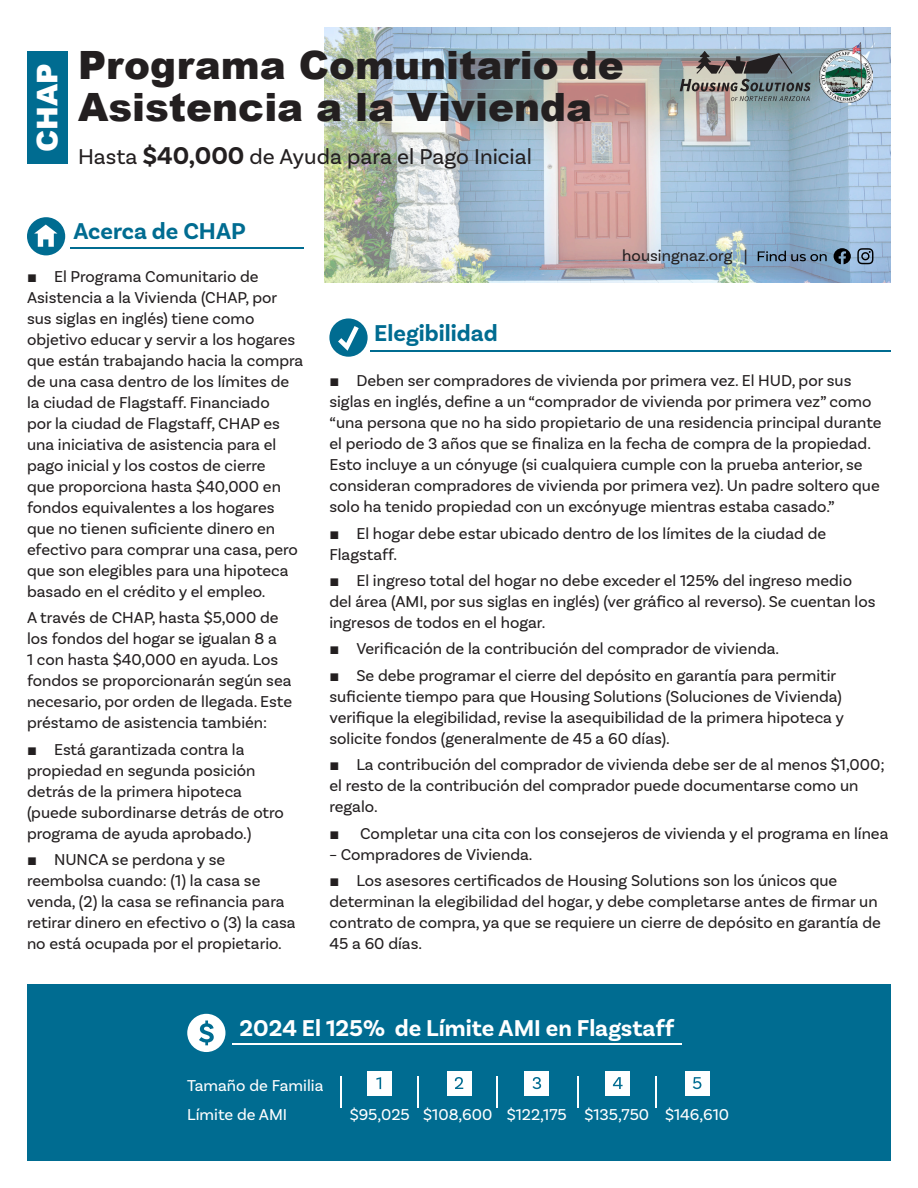
<style>
.page{position:relative;width:918px;height:1188px;background:#fff}
.page>*{position:absolute;margin:0;border:0;box-sizing:border-box;transform-origin:0 0}
.t1{font:900 39px/42px "Arial";color:#231f20}
.t2{font:900 28.5px "Arial";color:#fff}
.t3{font:700 24px "Basic Sans";color:#fff}
.t4{font:700 24px "Basic Sans";color:#006c91}
.t5{font:22.5px "Basic Sans";color:#231f20}
.t6{font:16.5px/21px "Basic Sans";color:#231f20}
.t7{font:16.5px "Basic Sans";color:#fff}
.s1{font-weight:700;font-size:25.5px}
.s2{font-family:"Arial"}
</style>
<div class="page">
<div style="left:27px;top:985px;width:864px;height:176px;background:#006c91"></div>
<img style="left:324px;top:27px;width:567px;height:255px">
<div style="left:27px;top:217px;width:38px;height:38px;background:#006c91;border-radius:50%"></div>
<svg style="left:34px;top:225px;width:23px;height:22px"></svg>
<hr style="left:70px;top:247px;width:233px;height:1px;background:#006c91">
<div style="left:27px;top:51px;width:41px;height:113px;background:#006c91"></div>
<svg style="left:329px;top:318px;width:39px;height:39px"></svg>
<hr style="left:371px;top:350px;width:520px;height:1px;background:#006c91">
<svg style="left:333px;top:321px;width:30px;height:34px"></svg>
<svg style="left:834px;top:248px;width:17px;height:16px"></svg>
<svg style="left:758px;top:251px;width:69px;height:10px"></svg>
<svg style="left:857px;top:248px;width:16px;height:16px"></svg>
<svg style="left:680px;top:51px;width:131px;height:50px;background:#808787"></svg>
<img style="left:820px;top:43px;width:52px;height:59px">
<hr style="left:232px;top:1043px;width:449px;height:2px;background:#fff">
<div style="left:368px;top:1071px;width:24px;height:24px;background:#fff"></div>
<svg style="left:376px;top:1077px;width:5px;height:12px"></svg>
<div style="left:447px;top:1071px;width:24px;height:24px;background:#fff"></div>
<svg style="left:455px;top:1077px;width:8px;height:12px"></svg>
<div style="left:525px;top:1071px;width:24px;height:24px;background:#fff"></div>
<svg style="left:533px;top:1077px;width:8px;height:12px"></svg>
<div style="left:606px;top:1071px;width:24px;height:24px;background:#fff"></div>
<svg style="left:613px;top:1077px;width:10px;height:12px"></svg>
<div style="left:685px;top:1071px;width:24px;height:24px;background:#fff"></div>
<svg style="left:693px;top:1077px;width:8px;height:12px"></svg>
<hr style="left:418px;top:1077px;width:1px;height:31px;background:#fff">
<hr style="left:497px;top:1077px;width:1px;height:31px;background:#fff">
<hr style="left:577px;top:1077px;width:1px;height:31px;background:#fff">
<hr style="left:655px;top:1077px;width:2px;height:31px;background:#fff">
<hr style="left:340px;top:1077px;width:1px;height:31px;background:#fff">
<div style="left:187px;top:1014px;width:38px;height:38px;background:#fff;border-radius:50%"></div>
<svg style="left:199px;top:1021px;width:15px;height:24px"></svg>
<p class="t2" style="left:27px;top:152px;width:90px;rotate:-90deg">CHAP</p>
<p class="t1" style="left:78px;top:43px;width:547px">Programa Comunitario de<br>Asistencia a la Vivienda</p>
<p class="t5" style="left:78px;top:143px;width:455px">Hasta <span class="s1">$40,000</span> de Ayuda para el Pago Inicial</p>
<p class="t4" style="left:73px;top:217px;width:174px">Acerca de CHAP</p>
<p class="t6" style="left:622px;top:245px;width:127px">housingnaz.org |</p>
<p class="t6" style="left:27px;top:266px;width:278px"><span class="s2">■</span> El Programa Comunitario de Asistencia a la Vivienda (CHAP, por sus siglas en inglés) tiene como objetivo educar y servir a los hogares que están trabajando hacia la compra de una casa dentro de los límites de la ciudad de Flagstaff. Financiado<br>por la ciudad de Flagstaff, CHAP es una iniciativa de asistencia para el pago inicial y los costos de cierre<br>que proporciona hasta $40,000 en fondos equivalentes a los hogares que no tienen suficiente dinero en efectivo para comprar una casa, pero que son elegibles para una hipoteca basado en el crédito y el empleo.</p>
<p class="t6" style="left:27px;top:607px;width:267px">A través de CHAP, hasta $5,000 de los fondos del hogar se igualan 8 a<br>1 con hasta $40,000 en ayuda. Los fondos se proporcionarán según sea necesario, por orden de llegada. Este préstamo de asistencia también:</p>
<p class="t6" style="left:27px;top:739px;width:259px"><span class="s2">■</span> Está garantizada contra la propiedad en segunda posición detrás de la primera hipoteca (puede subordinarse detrás de otro programa de ayuda aprobado.)</p>
<p class="t6" style="left:27px;top:849px;width:270px"><span class="s2">■</span> NUNCA se perdona y se reembolsa cuando: (1) la casa se venda, (2) la casa se refinancia para retirar dinero en efectivo o (3) la casa no está ocupada por el propietario.</p>
<p class="t4" style="left:374px;top:318px;width:125px">Elegibilidad</p>
<p class="t6" style="left:329px;top:370px;width:554px"><span class="s2">■</span> Deben ser compradores de vivienda por primera vez. El HUD, por sus siglas en inglés, define a un “comprador de vivienda por primera vez” como “una persona que no ha sido propietario de una residencia principal durante el periodo de 3 años que se finaliza en la fecha de compra de la propiedad.<br>Esto incluye a un cónyuge (si cualquiera cumple con la prueba anterior, se consideran compradores de vivienda por primera vez). Un padre soltero que solo ha tenido propiedad con un excónyuge mientras estaba casado.”</p>
<p class="t6" style="left:329px;top:522px;width:498px"><span class="s2">■</span> El hogar debe estar ubicado dentro de los límites de la ciudad de<br>Flagstaff.</p>
<p class="t6" style="left:329px;top:570px;width:548px"><span class="s2">■</span> El ingreso total del hogar no debe exceder el 125% del ingreso medio del área (AMI, por sus siglas en inglés) (ver gráfico al reverso). Se cuentan los ingresos de todos en el hogar.</p>
<p class="t6" style="left:329px;top:638px;width:451px"><span class="s2">■</span> Verificación de la contribución del comprador de vivienda.</p>
<p class="t6" style="left:329px;top:665px;width:516px"><span class="s2">■</span> Se debe programar el cierre del depósito en garantía para permitir suficiente tiempo para que Housing Solutions (Soluciones de Vivienda) verifique la elegibilidad, revise la asequibilidad de la primera hipoteca y solicite fondos (generalmente de 45 a 60 días).</p>
<p class="t6" style="left:329px;top:754px;width:557px"><span class="s2">■</span> La contribución del comprador de vivienda debe ser de al menos $1,000; el resto de la contribución del comprador puede documentarse como un regalo.</p>
<p class="t6" style="left:329px;top:822px;width:561px"><span class="s2">■</span> Completar una cita con los consejeros de vivienda y el programa en línea</p>
<p class="t6" style="left:329px;top:843px;width:205px">– Compradores de Vivienda.</p>
<p class="t6" style="left:329px;top:870px;width:553px"><span class="s2">■</span> Los asesores certificados de Housing Solutions son los únicos que determinan la elegibilidad del hogar, y debe completarse antes de firmar un contrato de compra, ya que se requiere un cierre de depósito en garantía de 45 a 60 días.</p>
<p class="t3" style="left:239px;top:1013px;width:436px">2024 El 125% de Límite AMI en Flagstaff</p>
<p class="t7" style="left:187px;top:1075px;width:138px">Tamaño de Familia</p>
<p class="t7" style="left:187px;top:1104px;width:102px">Límite de AMI</p>
<p class="t7" style="left:350px;top:1104px;width:62px">$95,025</p>
<p class="t7" style="left:423px;top:1104px;width:71px">$108,600</p>
<p class="t7" style="left:507px;top:1104px;width:62px">$122,175</p>
<p class="t7" style="left:584px;top:1104px;width:66px">$135,750</p>
<p class="t7" style="left:665px;top:1104px;width:66px">$146,610</p>
</div>
